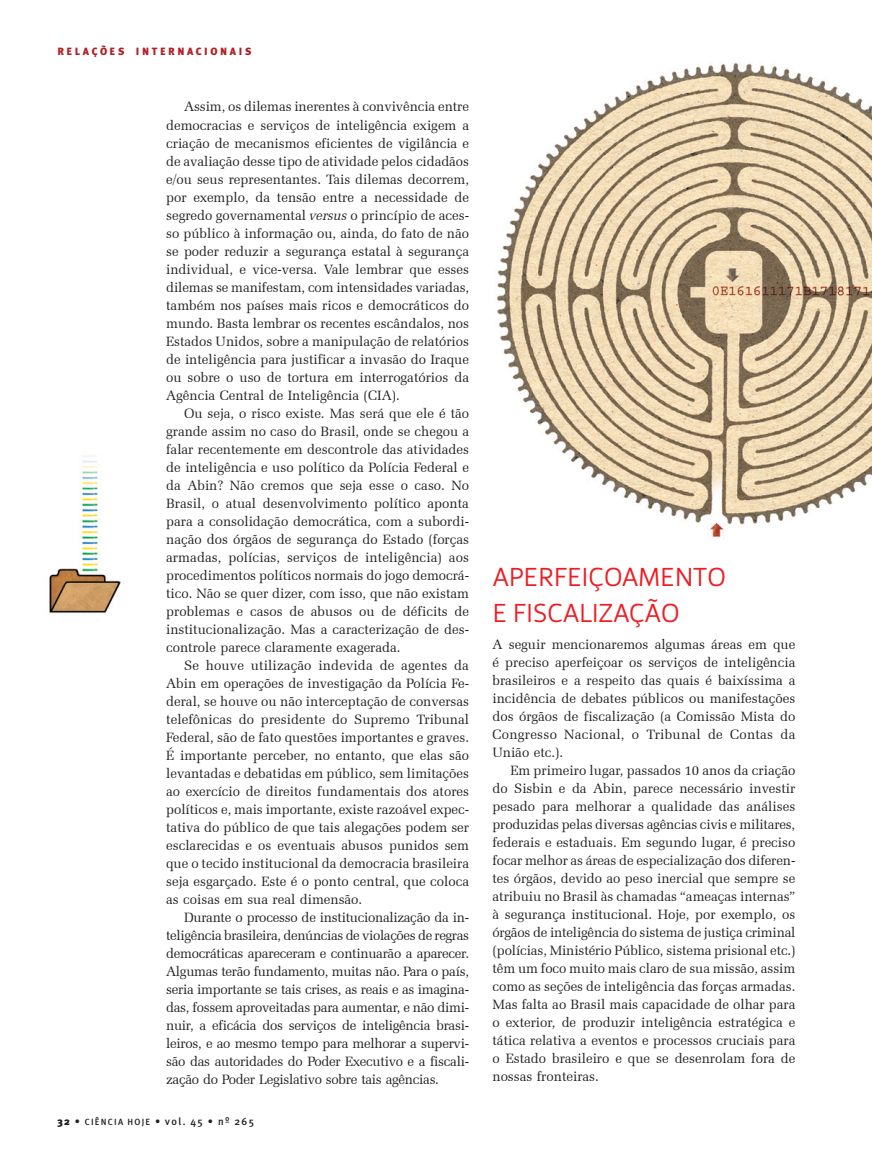
<style>
.page{position:relative;width:872px;height:1170px;background:#fff}
.page>*{position:absolute;margin:0;border:0;box-sizing:border-box;transform-origin:0 0}
.Subtitulo{font:27px/36px "Priva One Pro";letter-spacing:-.02em;color:#ee1d23}
.Body_text{font:13.5px/18px "Zapf Elliptical 711 BT";letter-spacing:-.02em;color:#231f20;text-align:justify}
._1º_parágrafo{font:13.5px/18px "Zapf Elliptical 711 BT";letter-spacing:.02em;color:#231f20;text-align:justify}
.t1{font:500 10.5px "Meta Plus";letter-spacing:.13em;color:#231f20}
.Retranquinha{font:900 10.5px "Meta Plus";letter-spacing:.245em;color:#ae2226}
.s1{font-style:italic}
.s2{font-weight:900}
.s3{font-size:9px}
</style>
<div class="page">
<img style="left:49px;top:62px;width:823px;height:552px">
<p class="Retranquinha" style="left:57px;top:45px;width:196px">RELAÇÕES INTERNACIONAIS</p>
<p class="Body_text" style="left:166px;top:98px;width:304px;text-indent:18px">Assim, os dilemas inerentes à convivência entre democracias e serviços de inteligência exigem a criação de mecanismos eficientes de vigilância e de avaliação desse tipo de atividade pelos cidadãos e/ou seus representantes. Tais dilemas decorrem, por exemplo, da tensão entre a necessidade de segredo governamental <span class="s1">versus</span> o princípio de aces&shy;so público à informação ou, ainda, do fato de não se poder reduzir a segurança estatal à segurança individual, e vice-versa. Vale lembrar que esses dilemas se manifestam, com intensidades variadas, também nos países mais ricos e democráticos do mundo. Basta lembrar os recentes escândalos, nos Estados Unidos, sobre a manipulação de relatórios de inteligência para justificar a invasão do Iraque ou sobre o uso de tortura em interrogatórios da Agência Central de Inteligência (CIA).</p>
<p class="Body_text" style="left:166px;top:404px;width:304px;text-indent:18px">Ou seja, o risco existe. Mas será que ele é tão grande assim no caso do Brasil, onde se chegou a falar recentemente em descontrole das atividades de inteligência e uso político da Polícia Federal e da Abin? Não cremos que seja esse o caso. No Brasil, o atual desenvolvimento político aponta para a consolidação democrática, com a subordi&shy;nação dos órgãos de segurança do Estado (forças armadas, polícias, serviços de inteligência) aos procedimentos políticos normais do jogo democrá&shy;tico. Não se quer dizer, com isso, que não existam problemas e casos de abusos ou de déficits de institucionalização. Mas a caracterização de des&shy;controle parece claramente exagerada.</p>
<p class="Body_text" style="left:166px;top:656px;width:304px;text-indent:18px">Se houve utilização indevida de agentes da Abin em operações de investigação da Polícia Fe&shy;deral, se houve ou não interceptação de conversas telefônicas do presidente do Supremo Tribunal Federal, são de fato questões importantes e graves.<br>É importante perceber, no entanto, que elas são levantadas e debatidas em público, sem limitações ao exercício de direitos fundamentais dos atores políticos e, mais importante, existe razoável expec&shy;tativa do público de que tais alegações podem ser esclarecidas e os eventuais abusos punidos sem que o tecido institucional da democracia brasileira seja esgarçado. Este é o ponto central, que coloca as coisas em sua real dimensão.</p>
<p class="Body_text" style="left:166px;top:908px;width:304px;text-align:left;text-indent:18px">Durante o processo de institucionalização da in--- teligência brasileira, denúncias de violações de regras democráticas apareceram e continuarão a aparecer.<br>Algumas terão fundamento, muitas não. Para o país, seria importante se tais crises, as reais e as imagina&shy;das, fossem aproveitadas para aumentar, e não dimi&shy;nuir, a eficácia dos serviços de inteligência brasi&shy;leiros, e ao mesmo tempo para melhorar a supervi&shy;são das autoridades do Poder Executivo e a fiscali&shy;zação do Poder Legislativo sobre tais agências.</p>
<p class="t1" style="left:57px;top:1115px;width:198px"><span class="s2">32</span> • <span class="s3">CIÊNCIA HOJE</span> • VOL. 45 • Nº 265</p>
<p class="Subtitulo" style="left:492px;top:559px;width:231px">APERFEIÇOAMENTO<br>E FISCALIZAÇÃO</p>
<p class="_1º_parágrafo" style="left:492px;top:635px;width:304px">A seguir mencionaremos algumas áreas em que é preciso aperfeiçoar os serviços de inteligência brasileiros e a respeito das quais é baixíssima a incidência de debates públicos ou manifestações dos órgãos de fiscalização (a Comissão Mista do Congresso Nacional, o Tribunal de Contas da União etc.).</p>
<p class="Body_text" style="left:492px;top:761px;width:304px;text-indent:18px">Em primeiro lugar, passados 10 anos da criação do Sisbin e da Abin, parece necessário investir pesado para melhorar a qualidade das análises produzidas pelas diversas agências civis e militares, federais e estaduais. Em segundo lugar, é preciso focar melhor as áreas de especialização dos diferen&shy;tes órgãos, devido ao peso inercial que sempre se atribuiu no Brasil às chamadas “ameaças internas” à segurança institucional. Hoje, por exemplo, os órgãos de inteligência do sistema de justiça criminal (polícias, Ministério Público, sistema prisional etc.) têm um foco muito mais claro de sua missão, assim como as seções de inteligência das forças armadas.<br>Mas falta ao Brasil mais capacidade de olhar para o exterior, de produzir inteligência estratégica e tática relativa a eventos e processos cruciais para o Estado brasileiro e que se desenrolam fora de nossas fronteiras.</p>
</div>
